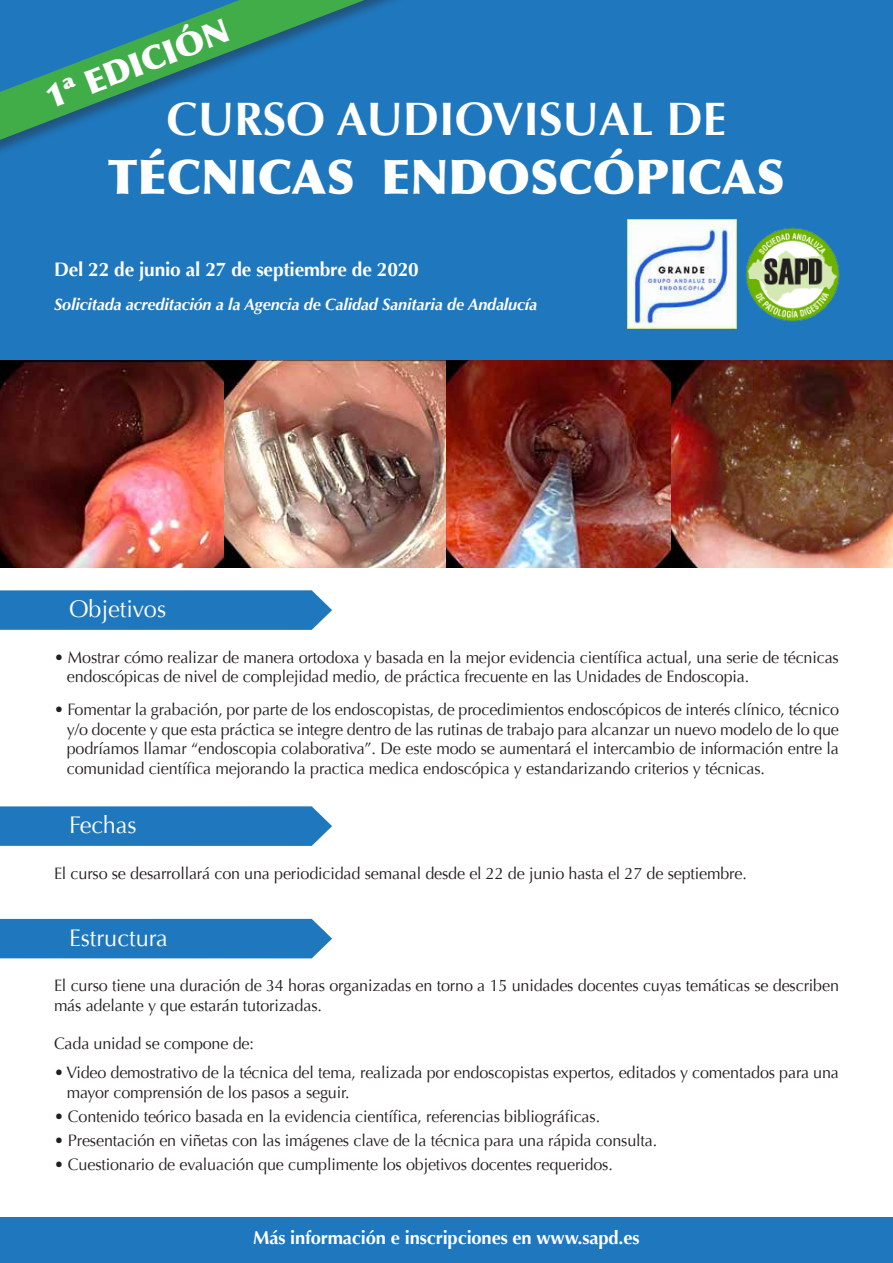
<style>
.page{position:relative;width:893px;height:1263px;background:#fff}
.page>*{position:absolute;margin:0;border:0;box-sizing:border-box;transform-origin:0 0}
.t1{font:900 47.85px "Optima";color:#fff}
.t2{font:700 46.8px "Optima";color:#fff}
.t3{font:900 33px "Optima";color:#fff}
.t4{font:24px "Optima";color:#fff}
.t5{font:700 19.5px "Optima";letter-spacing:-.01em;color:#fff}
.t6{font:700 18.75px "Optima";letter-spacing:-.01em;color:#fff}
.t7{font:16.5px/19.8px "Optima";letter-spacing:-.01em;color:#231f20}
.t8{font:italic 700 16.5px "Optima";letter-spacing:-.01em;color:#fff}
</style>
<div class="page">
<div style="left:0;top:0;width:893px;height:361px;background:#1f77bd"></div>
<svg style="left:0;top:0;width:364px;height:140px"></svg>
<svg style="left:0;top:590px;width:332px;height:40px;background:#287cbf"></svg>
<svg style="left:0;top:806px;width:332px;height:40px;background:#287cbf"></svg>
<div style="left:0;top:919px;width:332px;height:39px;background:#1f77bd"></div>
<img style="left:627px;top:219px;width:109px;height:110px">
<img style="left:746px;top:228px;width:94px;height:93px">
<img style="left:0;top:361px;width:893px;height:206px">
<div style="left:0;top:1217px;width:893px;height:46px;background:#1f77bd"></div>
<h3 class="t3" style="left:40px;top:80px;width:195px;rotate:-21deg">1ª EDICIÓN</h3>
<h2 class="t2" style="left:167px;top:92px;width:561px">CURSO AUDIOVISUAL DE</h2>
<h1 class="t1" style="left:108px;top:148px;width:678px">TÉCNICAS ENDOSCÓPICAS</h1>
<p class="t5" style="left:54px;top:258px;width:366px">Del 22 de junio al 27 de septiembre de 2020</p>
<p class="t8" style="left:54px;top:295px;width:485px">Solicitada acreditación a la Agencia de Calidad Sanitaria de Andalucía</p>
<h3 class="t4" style="left:69px;top:595px;width:99px">Objetivos</h3>
<p class="t7" style="left:67px;top:647px;width:774px;text-indent:-13px">• Mostrar cómo realizar de manera ortodoxa y basada en la mejor evidencia científica actual, una serie de técnicas endoscópicas de nivel de complejidad medio, de práctica frecuente en las Unidades de Endoscopia.</p>
<p class="t7" style="left:67px;top:700px;width:774px;text-align:justify;text-indent:-13px">• Fomentar la grabación, por parte de los endoscopistas, de procedimientos endoscópicos de interés clínico, técnico y/o docente y que esta práctica se integre dentro de las rutinas de trabajo para alcanzar un nuevo modelo de lo que podríamos llamar “endoscopia colaborativa”. De este modo se aumentará el intercambio de información entre la comunidad científica mejorando la practica medica endoscópica y estandarizando criterios y técnicas.</p>
<h3 class="t4" style="left:69px;top:811px;width:69px">Fechas</h3>
<p class="t7" style="left:54px;top:863px;width:694px">El curso se desarrollará con una periodicidad semanal desde el 22 de junio hasta el 27 de septiembre.</p>
<h3 class="t4" style="left:69px;top:924px;width:101px">Estructura</h3>
<p class="t7" style="left:54px;top:976px;width:786px">El curso tiene una duración de 34 horas organizadas en torno a 15 unidades docentes cuyas temáticas se describen más adelante y que estarán tutorizadas.</p>
<p class="t7" style="left:54px;top:1034px;width:201px">Cada unidad se compone de:</p>
<p class="t7" style="left:67px;top:1062px;width:774px;text-indent:-13px">• Video demostrativo de la técnica del tema, realizada por endoscopistas expertos, editados y comentados para una mayor comprensión de los pasos a seguir.</p>
<p class="t7" style="left:54px;top:1106px;width:548px">• Contenido teórico basada en la evidencia científica, referencias bibliográficas.</p>
<p class="t7" style="left:54px;top:1130px;width:605px">• Presentación en viñetas con las imágenes clave de la técnica para una rápida consulta.</p>
<p class="t7" style="left:54px;top:1154px;width:560px">• Cuestionario de evaluación que cumplimente los objetivos docentes requeridos.</p>
<p class="t6" style="left:253px;top:1226px;width:388px">Más información e inscripciones en www.sapd.es</p>
</div>
